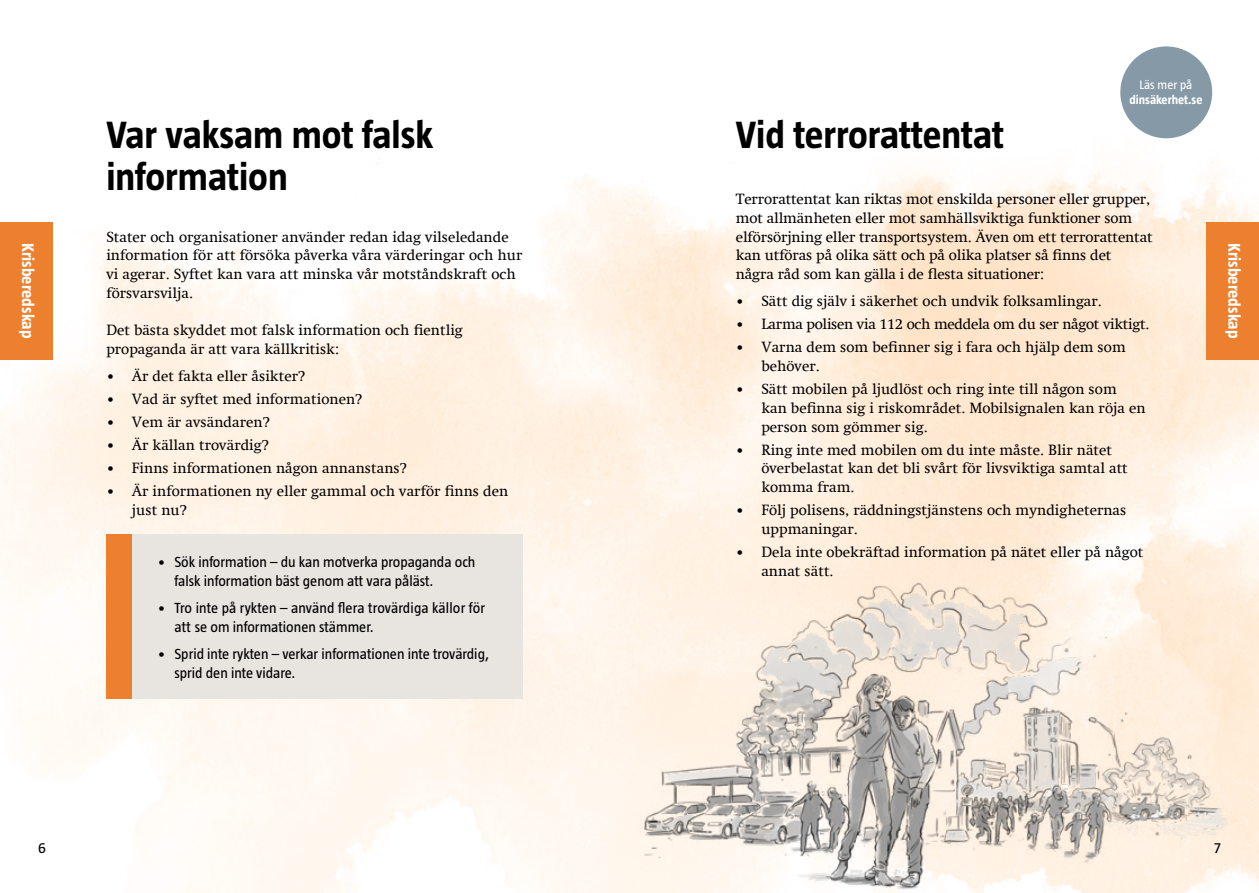
<style>
.page{position:relative;width:1259px;height:893px;background:#fff}
.page>*{position:absolute;margin:0;border:0;box-sizing:border-box;transform-origin:0 0}
.t1{font:700 39px/42px "Taz";color:#000}
.t2{font:700 17.25px "Taz";color:#fff}
.t3{font:15px/18.8px "Swift Com";color:#000}
.Ruta_1{font:15px/18.8px "Taz";color:#000}
.t4{font:15px "Swift Com";letter-spacing:-.02em;color:#000}
.t5{font:700 12.75px "Taz";color:#fff}
.Cirkel_1{font:12.75px "Taz";color:#fff}
.s1{font-family:"Taz"}
</style>
<div class="page">
<img style="left:0;top:53px;width:1258px;height:840px">
<div style="left:0;top:222px;width:53px;height:138px;background:#ed802f"></div>
<div style="left:1206px;top:222px;width:53px;height:138px;background:#ed802f"></div>
<div style="left:1120px;top:46px;width:92px;height:92px;background:#859aa6;border-radius:50%"></div>
<h1 class="t1" style="left:106px;top:113px;width:328px">Var vaksam mot falsk information</h1>
<h1 class="t1" style="left:736px;top:114px;width:270px">Vid terrorattentat</h1>
<p class="Cirkel_1" style="left:1139px;top:77px;width:54px">Läs mer på</p>
<p class="t5" style="left:1129px;top:92px;width:74px">dinsäkerhet.se</p>
<p class="t3" style="left:736px;top:190px;width:418px">Terrorattentat kan riktas mot enskilda personer eller grupper, mot allmänheten eller mot samhällsviktiga funktioner som elförsörjning eller transportsystem. Även om ett terrorattentat kan utföras på olika sätt och på olika platser så finns det några råd som kan gälla i de flesta situationer:</p>
<p class="t3" style="left:736px;top:292px;width:368px"><span class="s1">•</span> Sätt dig själv i säkerhet och undvik folksamlingar.</p>
<p class="t4" style="left:736px;top:315px;width:415px"><span class="s1">•</span> Larma polisen via 112 och meddela om du ser något viktigt.</p>
<p class="t3" style="left:761px;top:338px;width:366px;text-indent:-26px"><span class="s1">•</span> Varna dem som befinner sig i fara och hjälp dem som behöver.</p>
<p class="t3" style="left:761px;top:380px;width:386px;text-indent:-26px"><span class="s1">•</span> Sätt mobilen på ljudlöst och ring inte till någon som kan befinna sig i riskområdet. Mobilsignalen kan röja en person som gömmer sig.</p>
<p class="t3" style="left:761px;top:440px;width:368px;text-indent:-26px"><span class="s1">•</span> Ring inte med mobilen om du inte måste. Blir nätet överbelastat kan det bli svårt för livsviktiga samtal att komma fram.</p>
<p class="t3" style="left:761px;top:501px;width:367px;text-indent:-26px"><span class="s1">•</span> Följ polisens, räddningstjänstens och myndigheternas uppmaningar.</p>
<p class="t3" style="left:761px;top:542px;width:383px;text-indent:-26px"><span class="s1">•</span> Dela inte obekräftad information på nätet eller på något annat sätt.</p>
<p class="t3" style="left:106px;top:227px;width:418px">Stater och organisationer använder redan idag vilseledande information för att försöka påverka våra värderingar och hur vi agerar. Syftet kan vara att minska vår motståndskraft och försvarsvilja.</p>
<p class="t3" style="left:106px;top:321px;width:358px">Det bästa skyddet mot falsk information och fientlig propaganda är att vara källkritisk:</p>
<p class="t3" style="left:106px;top:367px;width:200px"><span class="s1">•</span> Är det fakta eller åsikter?</p>
<p class="t3" style="left:106px;top:390px;width:257px"><span class="s1">•</span> Vad är syftet med informationen?</p>
<p class="t3" style="left:106px;top:413px;width:165px"><span class="s1">•</span> Vem är avsändaren?</p>
<p class="t3" style="left:106px;top:436px;width:164px"><span class="s1">•</span> Är källan trovärdig?</p>
<p class="t3" style="left:106px;top:459px;width:302px"><span class="s1">•</span> Finns informationen någon annanstans?</p>
<p class="t3" style="left:132px;top:482px;width:378px;text-indent:-26px"><span class="s1">•</span> Är informationen ny eller gammal och varför finns den just nu?</p>
<p class="Ruta_1" style="left:174px;top:553px;width:302px;text-indent:-17px">• Sök information – du kan motverka propaganda och falsk information bäst genom att vara påläst.</p>
<p class="Ruta_1" style="left:174px;top:599px;width:312px;text-indent:-17px">• Tro inte på rykten – använd flera trovärdiga källor för att se om informationen stämmer.</p>
<p class="Ruta_1" style="left:174px;top:645px;width:316px;text-indent:-17px">• Sprid inte rykten – verkar informationen inte trovärdig, sprid den inte vidare.</p>
<p class="t2" style="left:38px;top:243px;width:97px;rotate:90deg">Krisberedskap</p>
<p class="t2" style="left:1244px;top:243px;width:97px;rotate:90deg">Krisberedskap</p>
<p class="Ruta_1" style="left:38px;top:838px;width:9px">6</p>
<p class="Ruta_1" style="left:1214px;top:838px;width:8px">7</p>
</div>
